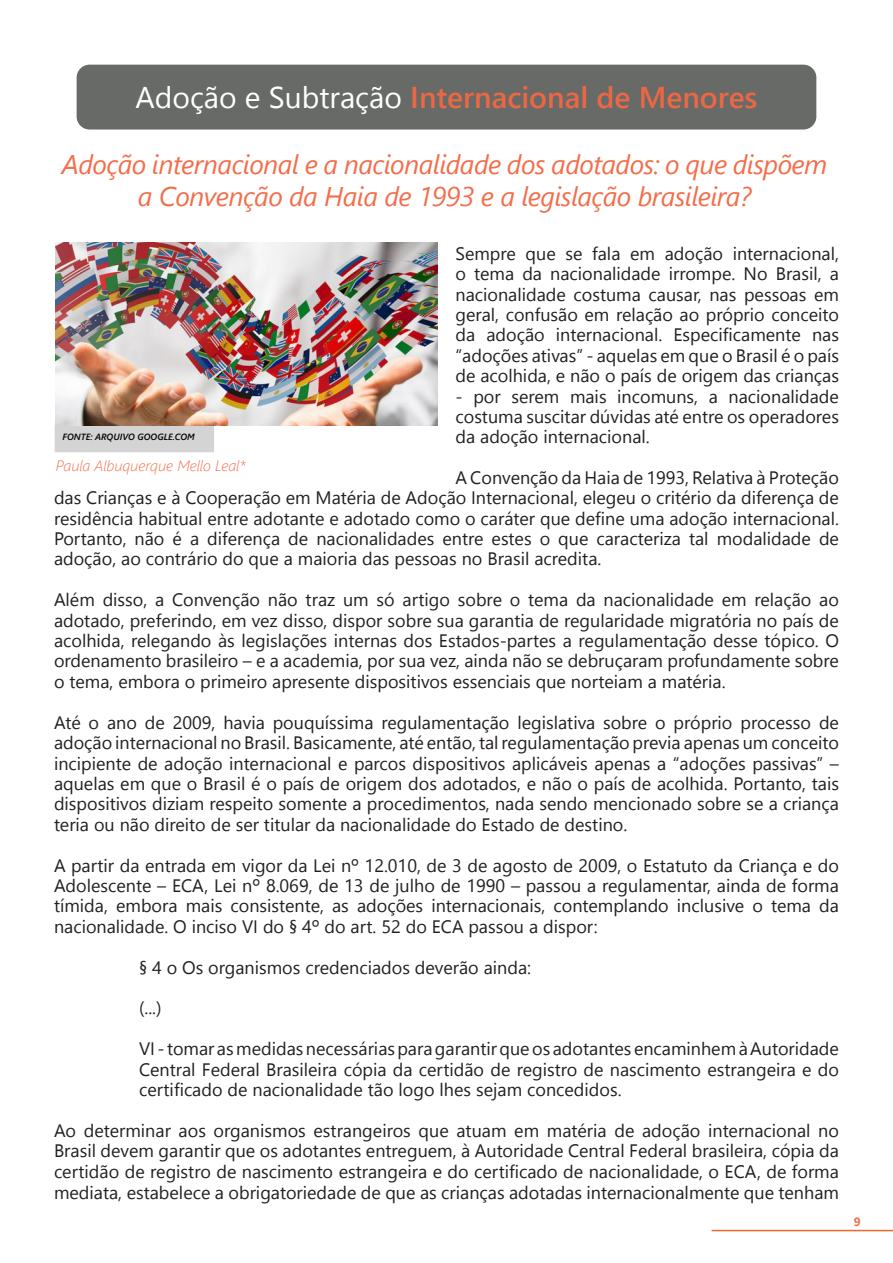
<style>
.page{position:relative;width:893px;height:1263px;background:#fff}
.page>*{position:absolute;margin:0;border:0;box-sizing:border-box;transform-origin:0 0}
.t1{font:600 30px "Segoe UI";color:#ec6744}
.t2{font:italic 27px/31.5px "Segoe UI";letter-spacing:-.02em;color:#f36e4b;text-align:center}
.t3{font:18px/20.4px "Segoe UI";color:#231f20;text-align:justify}
.t4{font:italic 300 15px "Segoe UI";color:#f36e4b}
.t5{font:700 12px "Segoe UI";color:#f36e4b}
.t6{font:italic 600 9px "Segoe UI";color:#000}
.s1{font-weight:400;color:#fff}
</style>
<div class="page">
<hr style="left:712px;top:1230px;width:181px;height:1px;background:#f0642e">
<div style="left:77px;top:65px;width:739px;height:65px;background:#676a67;border-radius:13px"></div>
<div style="left:55px;top:426px;width:159px;height:26px;background:#d4d4d4"></div>
<img style="left:56px;top:242px;width:381px;height:184px">
<p class="t1" style="left:135px;top:73px;width:624px"><span class="s1">Adoção e Subtração</span> Internacional de Menores</p>
<p class="t2" style="left:62px;top:148px;width:767px">Adoção internacional e a nacionalidade dos adotados: o que dispõem a Convenção da Haia de 1993 e a legislação brasileira?</p>
<p class="t3" style="left:455px;top:243px;width:385px">Sempre que se fala em adoção internacional, o tema da nacionalidade irrompe. No Brasil, a nacionalidade costuma causar, nas pessoas em geral, confusão em relação ao próprio conceito da adoção internacional. Especificamente nas “adoções ativas” - aquelas em que o Brasil é o país de acolhida, e não o país de origem das crianças</p>
<p class="t3" style="left:455px;top:386px;width:385px">- por serem mais incomuns, a nacionalidade costuma suscitar dúvidas até entre os operadores da adoção internacional.</p>
<p class="t3" style="left:54px;top:467px;width:786px;text-indent:401px">A Convenção da Haia de 1993, Relativa à Proteção das Crianças e à Cooperação em Matéria de Adoção Internacional, elegeu o critério da diferença de residência habitual entre adotante e adotado como o caráter que define uma adoção internacional.<br>Portanto, não é a diferença de nacionalidades entre estes o que caracteriza tal modalidade de adoção, ao contrário do que a maioria das pessoas no Brasil acredita.</p>
<p class="t3" style="left:54px;top:589px;width:786px">Além disso, a Convenção não traz um só artigo sobre o tema da nacionalidade em relação ao adotado, preferindo, em vez disso, dispor sobre sua garantia de regularidade migratória no país de acolhida, relegando às legislações internas dos Estados-partes a regulamentação desse tópico. O ordenamento brasileiro – e a academia, por sua vez, ainda não se debruçaram profundamente sobre o tema, embora o primeiro apresente dispositivos essenciais que norteiam a matéria.</p>
<p class="t3" style="left:54px;top:712px;width:786px">Até o ano de 2009, havia pouquíssima regulamentação legislativa sobre o próprio processo de adoção internacional no Brasil. Basicamente, até então, tal regulamentação previa apenas um conceito incipiente de adoção internacional e parcos dispositivos aplicáveis apenas a “adoções passivas” – aquelas em que o Brasil é o país de origem dos adotados, e não o país de acolhida. Portanto, tais dispositivos diziam respeito somente a procedimentos, nada sendo mencionado sobre se a criança teria ou não direito de ser titular da nacionalidade do Estado de destino.</p>
<p class="t3" style="left:54px;top:854px;width:786px">A partir da entrada em vigor da Lei nº 12.010, de 3 de agosto de 2009, o Estatuto da Criança e do Adolescente – ECA, Lei nº 8.069, de 13 de julho de 1990 – passou a regulamentar, ainda de forma tímida, embora mais consistente, as adoções internacionais, contemplando inclusive o tema da nacionalidade. O inciso VI do § 4º do art. 52 do ECA passou a dispor:</p>
<p class="t3" style="left:139px;top:956px;width:394px">§ 4 o Os organismos credenciados deverão ainda:</p>
<p class="t3" style="left:139px;top:997px;width:24px">(...)</p>
<p class="t3" style="left:139px;top:1038px;width:701px">VI - tomar as medidas necessárias para garantir que os adotantes encaminhem à Autoridade Central Federal Brasileira cópia da certidão de registro de nascimento estrangeira e do certificado de nacionalidade tão logo lhes sejam concedidos.</p>
<p class="t3" style="left:54px;top:1119px;width:786px;line-height:20.9px">Ao determinar aos organismos estrangeiros que atuam em matéria de adoção internacional no Brasil devem garantir que os adotantes entreguem, à Autoridade Central Federal brasileira, cópia da certidão de registro de nascimento estrangeira e do certificado de nacionalidade, o ECA, de forma mediata, estabelece a obrigatoriedade de que as crianças adotadas internacionalmente que tenham</p>
<p class="t6" style="left:63px;top:431px;width:134px">FONTE: ARQUIVO GOOGLE.COM</p>
<p class="t4" style="left:56px;top:455px;width:191px">Paula Albuquerque Mello Leal*</p>
<p class="t5" style="left:854px;top:1212px;width:8px">9</p>
</div>
